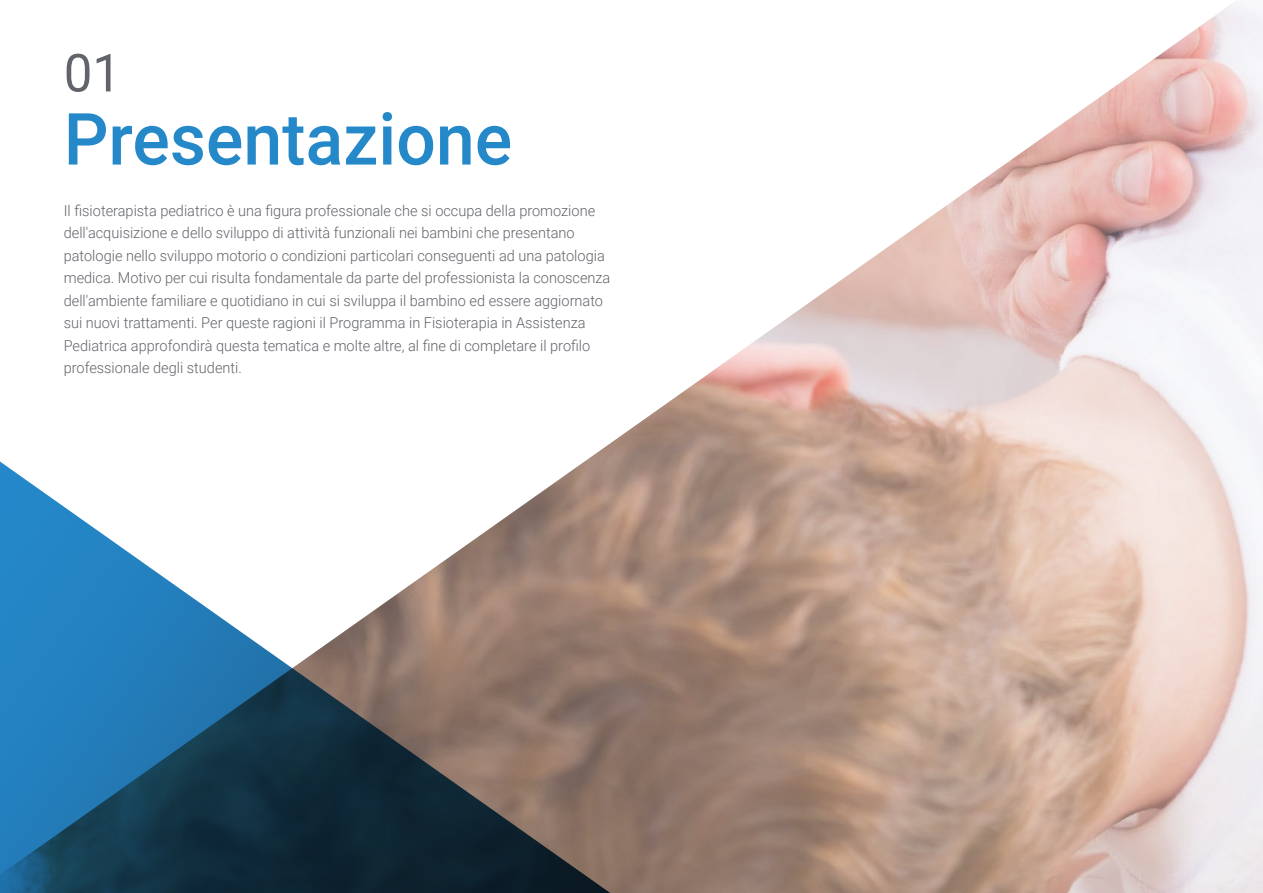
<style>
.page{position:relative;width:1263px;height:893px;background:#fff}
.page>*{position:absolute;margin:0;border:0;box-sizing:border-box;transform-origin:0 0}
.t1{font:500 72px "Roboto";color:#2488c9}
.t2{font:52.5px "Roboto";color:#61646a}
.t3{font:300 15px/22.5px "Roboto";color:#61646a}
</style>
<div class="page">
<img style="left:606px;top:0;width:657px;height:893px">
<svg style="left:0;top:446px;width:640px;height:447px"></svg>
<h2 class="t2" style="left:64px;top:36px;width:59px">01</h2>
<h1 class="t1" style="left:64px;top:89px;width:450px">Presentazione</h1>
<p class="t3" style="left:64px;top:199px;width:548px">Il fisioterapista pediatrico è una figura professionale che si occupa della promozione dell'acquisizione e dello sviluppo di attività funzionali nei bambini che presentano patologie nello sviluppo motorio o condizioni particolari conseguenti ad una patologia medica. Motivo per cui risulta fondamentale da parte del professionista la conoscenza dell'ambiente familiare e quotidiano in cui si sviluppa il bambino ed essere aggiornato sui nuovi trattamenti. Per queste ragioni il Programma in Fisioterapia in Assistenza Pediatrica approfondirà questa tematica e molte altre, al fine di completare il profilo professionale degli studenti.</p>
</div>
